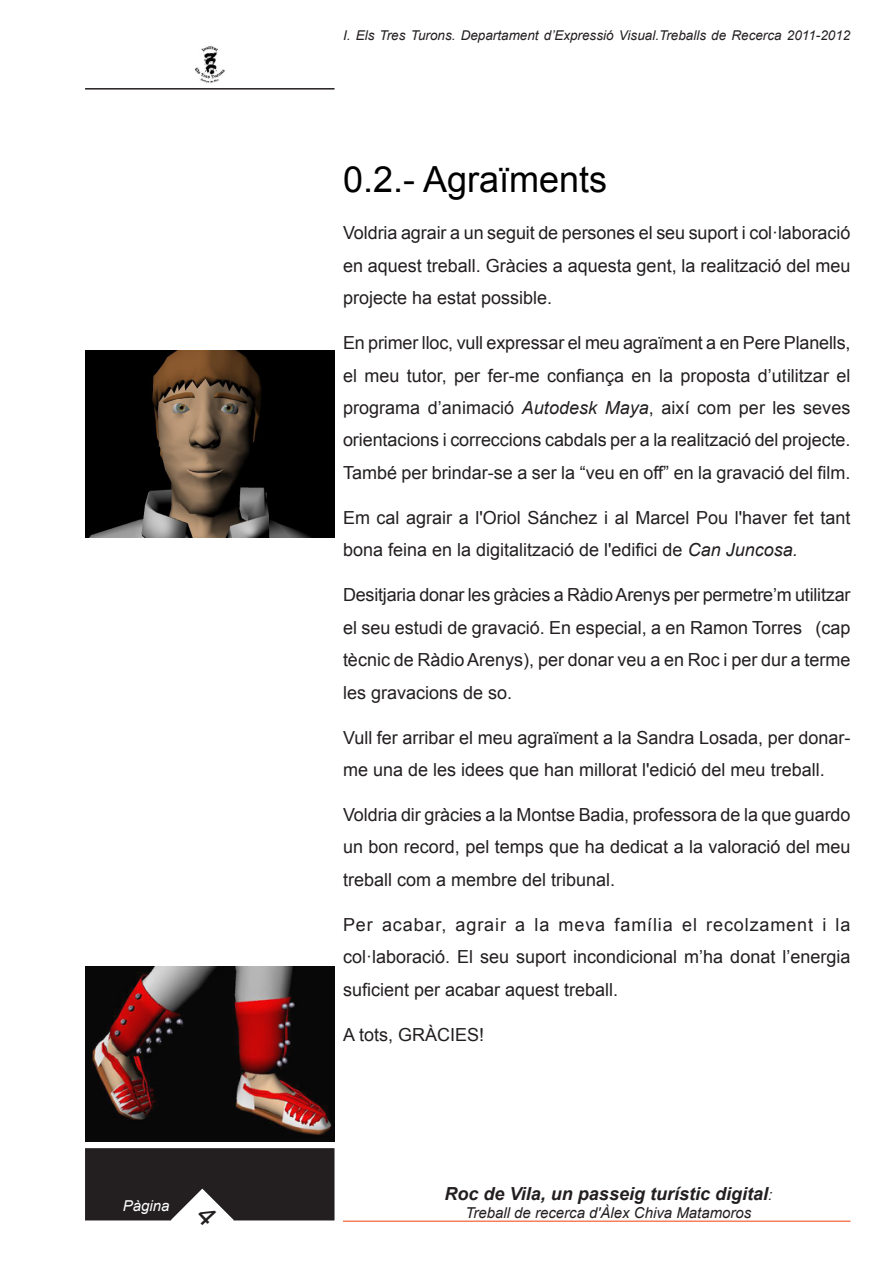
<style>
.page{position:relative;width:893px;height:1263px;background:#fff}
.page>*{position:absolute;margin:0;border:0;box-sizing:border-box;transform-origin:0 0}
.t1{font:36px "Arial";color:#000}
.t2{font:18px/32.4px "Arial";color:#231f20;text-align:justify}
.t3{font:italic 700 18px "Arial";color:#231f20}
.t4{font:italic 15px "Arial";color:#231f20}
.t5{font:italic 15px "Arial";color:#fff}
.t6{font:italic 13.5px "Arial";color:#231f20}
.s1{font-style:italic}
.s2{font-weight:400;font-size:15px}
</style>
<div class="page">
<div style="left:86px;top:1149px;width:248px;height:71px;background:#231f20"></div>
<div style="left:85px;top:1148px;width:249px;height:72px;border:2px solid #231f20"></div>
<hr style="left:343px;top:1220px;width:507px;height:2px;background:#f4815a">
<img style="left:194px;top:45px;width:31px;height:38px">
<hr style="left:85px;top:88px;width:250px;height:2px;background:#231f20">
<img style="left:85px;top:966px;width:249px;height:176px">
<img style="left:85px;top:351px;width:249px;height:187px">
<svg style="left:170px;top:1188px;width:65px;height:33px"></svg>
<p class="t5" style="left:123px;top:1196px;width:48px">Pàgina</p>
<p class="t6" style="left:343px;top:27px;width:509px">I. Els Tres Turons. Departament d’Expressió Visual.Treballs de Recerca 2011-2012</p>
<p class="t1" style="left:343px;top:156px;width:266px">0.2.- Agraïments</p>
<p class="t2" style="left:343px;top:217px;width:509px">Voldria agrair a un seguit de persones el seu suport i col·laboració en aquest treball. Gràcies a aquesta gent, la realització del meu</p>
<p class="t2" style="left:343px;top:282px;width:211px">projecte ha estat possible.</p>
<p class="t2" style="left:343px;top:327px;width:509px">En primer lloc, vull expressar el meu agraïment a en Pere Planells, el meu tutor, per fer-me confiança en la proposta d’utilitzar el programa d’animació <span class="s1">Autodesk Maya</span>, així com per les seves orientacions i correccions cabdals per a la realització del projecte.<br>També per brindar-se a ser la “veu en off” en la gravació del film.</p>
<p class="t2" style="left:343px;top:502px;width:509px">Em cal agrair a l'Oriol Sánchez i al Marcel Pou l'haver fet tant bona feina en la digitalització de l'edifici de <span class="s1">Can Juncosa.</span></p>
<p class="t2" style="left:343px;top:579px;width:509px">Desitjaria donar les gràcies a Ràdio Arenys per permetre’m utilitzar el seu estudi de gravació. En especial, a en Ramon Torres (cap tècnic de Ràdio Arenys), per donar veu a en Roc i per dur a terme les gravacions de so.</p>
<p class="t2" style="left:343px;top:721px;width:509px">Vull fer arribar el meu agraïment a la Sandra Losada, per donar&shy;me una de les idees que han millorat l'edició del meu treball.</p>
<p class="t2" style="left:343px;top:799px;width:509px">Voldria dir gràcies a la Montse Badia, professora de la que guardo un bon record, pel temps que ha dedicat a la valoració del meu treball com a membre del tribunal.</p>
<p class="t2" style="left:343px;top:908px;width:509px">Per acabar, agrair a la meva família el recolzament i la col·laboració. El seu suport incondicional m’ha donat l’energia suficient per acabar aquest treball.</p>
<p class="t2" style="left:343px;top:1018px;width:143px">A tots, GRÀCIES!</p>
<p class="t3" style="left:445px;top:1181px;width:329px">Roc de Vila, un passeig turístic digital<span class="s2">:</span></p>
<p class="t4" style="left:465px;top:1203px;width:288px">Treball de recerca d'Àlex Chiva Matamoros</p>
</div>
